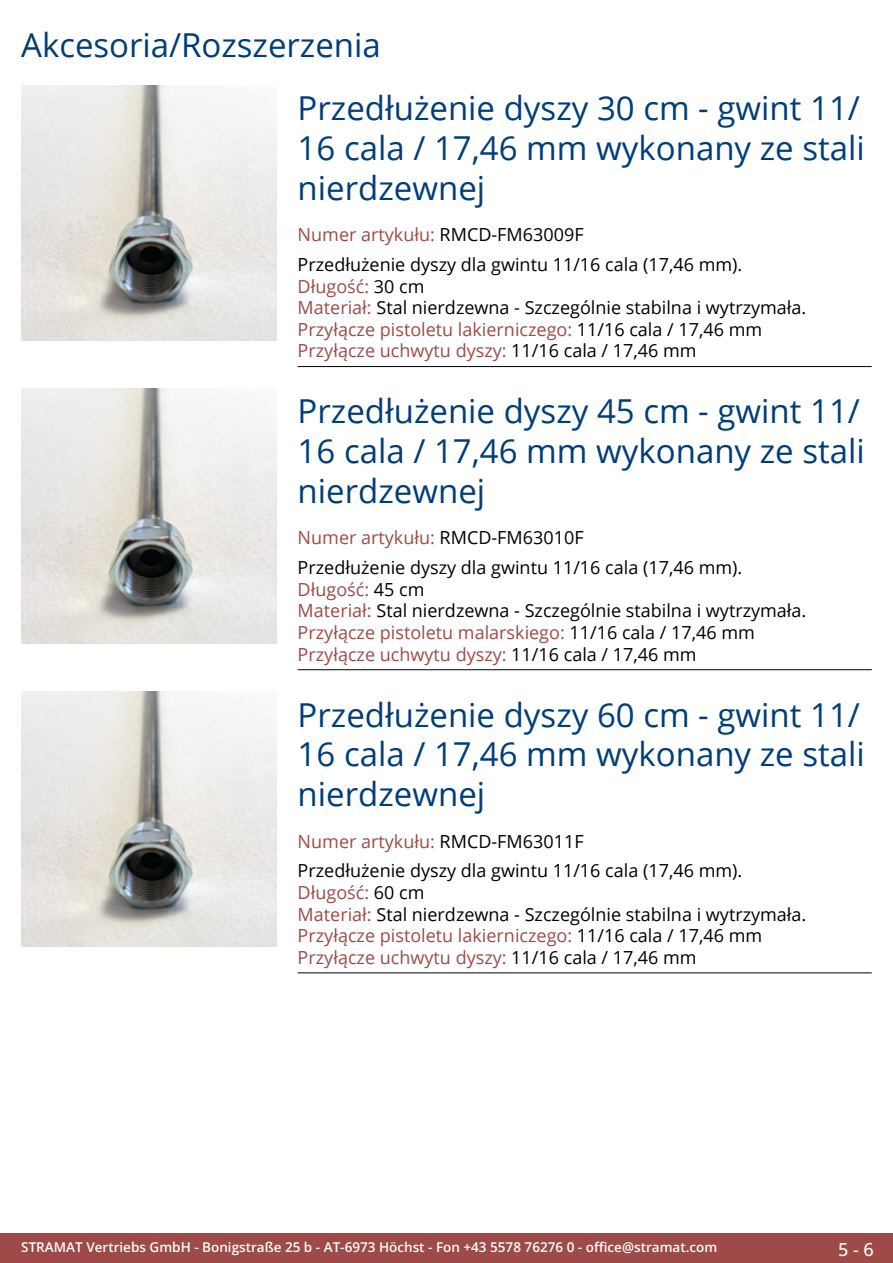
<style>
.page{position:relative;width:893px;height:1263px;background:#fff}
.page>*{position:absolute;margin:0;border:0;box-sizing:border-box;transform-origin:0 0}
.t1{font:33px/39.6px "Open Sans";color:#003d79}
.t2{font:18px/21.6px "Open Sans";color:#000}
.t3{font:18px "Open Sans";color:#9d4a48}
.t4{font:500 18px "Open Sans";color:#fff}
.t5{font:600 13.5px "Open Sans";color:#fff}
.s1{color:#000}
.s2{color:#9d4a48}
</style>
<div class="page">
<div style="left:0;top:1233px;width:893px;height:30px;background:#9d4a48"></div>
<hr style="left:298px;top:366px;width:574px;height:1px;background:#000">
<hr style="left:298px;top:669px;width:574px;height:1px;background:#000">
<hr style="left:298px;top:973px;width:574px;height:1px;background:#000">
<img style="left:21px;top:85px;width:255px;height:255px">
<img style="left:21px;top:388px;width:255px;height:255px">
<img style="left:21px;top:691px;width:255px;height:255px">
<h1 class="t1" style="left:298px;top:12px;width:564px;line-height:63.8px;text-indent:-276px">Akcesoria/Rozszerzenia<br>Przedłużenie dyszy 30 cm - gwint 11/</h1>
<h1 class="t1" style="left:298px;top:127px;width:569px">16 cala / 17,46 mm wykonany ze stali nierdzewnej</h1>
<p class="t3" style="left:298px;top:222px;width:287px">Numer artykułu: <span class="s1">RMCD-FM63009F</span></p>
<p class="t2" style="left:298px;top:253px;width:510px">Przedłużenie dyszy dla gwintu 11/16 cala (17,46 mm).<br><span class="s2">Długość:</span> 30 cm<br><span class="s2">Materiał:</span> Stal nierdzewna - Szczególnie stabilna i wytrzymała.<br><span class="s2">Przyłącze pistoletu lakierniczego:</span> 11/16 cala / 17,46 mm <span class="s2">Przyłącze uchwytu dyszy:</span> 11/16 cala / 17,46 mm</p>
<h1 class="t1" style="left:298px;top:391px;width:569px">Przedłużenie dyszy 45 cm - gwint 11/<br>16 cala / 17,46 mm wykonany ze stali nierdzewnej</h1>
<p class="t3" style="left:298px;top:525px;width:287px">Numer artykułu: <span class="s1">RMCD-FM63010F</span></p>
<p class="t2" style="left:298px;top:556px;width:510px">Przedłużenie dyszy dla gwintu 11/16 cala (17,46 mm).<br><span class="s2">Długość:</span> 45 cm<br><span class="s2">Materiał:</span> Stal nierdzewna - Szczególnie stabilna i wytrzymała.<br><span class="s2">Przyłącze pistoletu malarskiego:</span> 11/16 cala / 17,46 mm <span class="s2">Przyłącze uchwytu dyszy:</span> 11/16 cala / 17,46 mm</p>
<h1 class="t1" style="left:298px;top:694px;width:569px">Przedłużenie dyszy 60 cm - gwint 11/<br>16 cala / 17,46 mm wykonany ze stali nierdzewnej</h1>
<p class="t3" style="left:298px;top:829px;width:287px">Numer artykułu: <span class="s1">RMCD-FM63011F</span></p>
<p class="t2" style="left:298px;top:859px;width:510px">Przedłużenie dyszy dla gwintu 11/16 cala (17,46 mm).<br><span class="s2">Długość:</span> 60 cm<br><span class="s2">Materiał:</span> Stal nierdzewna - Szczególnie stabilna i wytrzymała.<br><span class="s2">Przyłącze pistoletu lakierniczego:</span> 11/16 cala / 17,46 mm <span class="s2">Przyłącze uchwytu dyszy:</span> 11/16 cala / 17,46 mm</p>
<p class="t5" style="left:21px;top:1238px;width:698px">STRAMAT Vertriebs GmbH - Bonigstraße 25 b - AT-6973 Höchst - Fon +43 5578 76276 0 - office@stramat.com</p>
<p class="t4" style="left:838px;top:1237px;width:37px">5 - 6</p>
</div>
